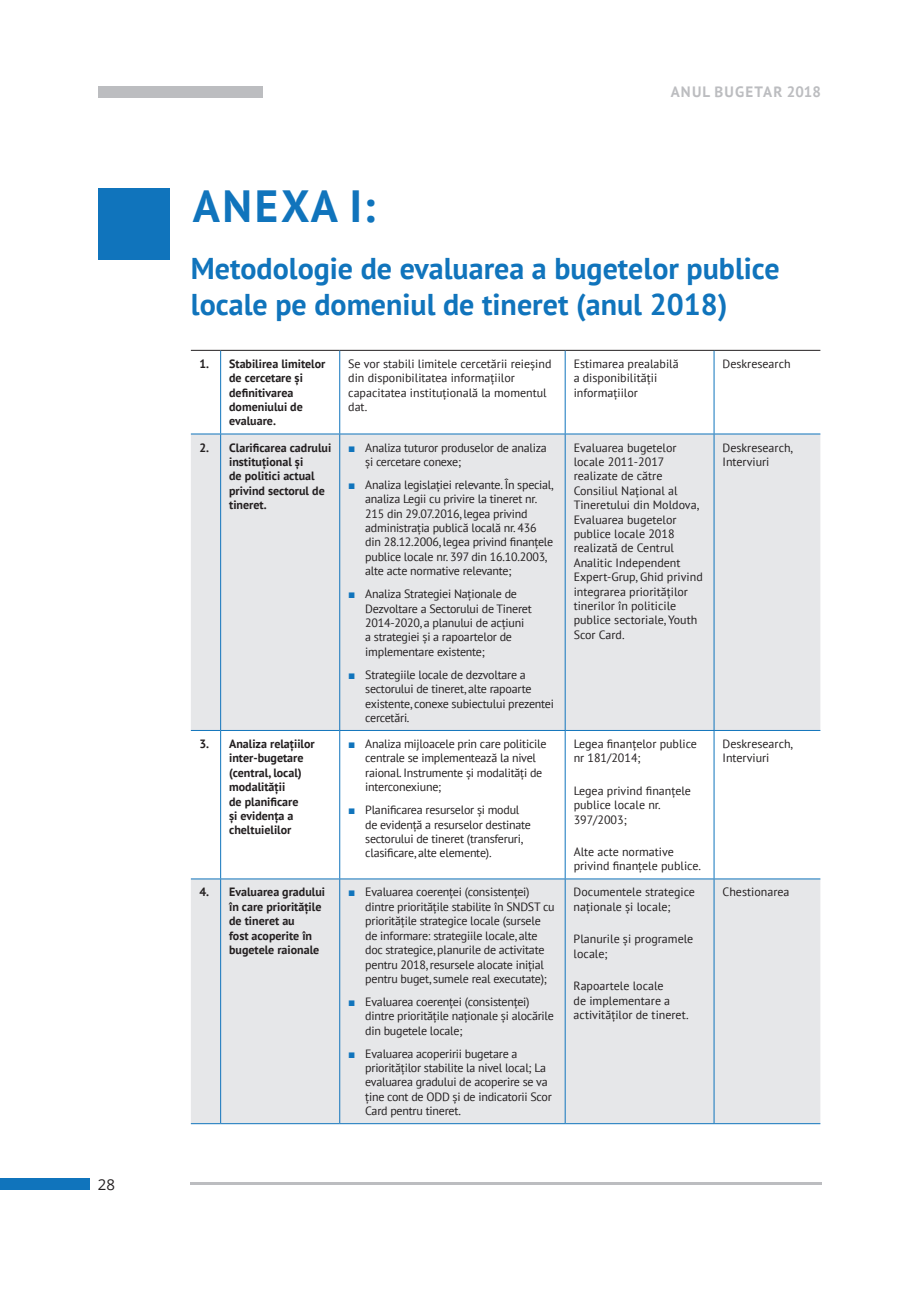
<style>
.page{position:relative;width:906px;height:1289px;background:#fff}
.page>*{position:absolute;margin:0;border:0;box-sizing:border-box;transform-origin:0 0}
.t1{font:700 45px "PT Sans";letter-spacing:.06em;color:#1074bc}
.t2{font:700 30px/36px "PT Sans";color:#1074bc}
.t3{font:700 15px "PT Sans";letter-spacing:.08em;color:#bcbdc0}
.t4{font:15px "Open Sans";color:#231f20}
.t5{font:12px/14.4px "PT Sans";letter-spacing:-.02em;color:#231f20}
.t6{font:12px/14.4px "PT Sans";color:#231f20}
.t7{font:700 12px/14.4px "PT Sans";color:#231f20}
.s1{font-family:"Arial";color:#1074bc}
</style>
<div class="page">
<div style="left:0;top:1178px;width:90px;height:11px;background:#1074bc"></div>
<hr style="left:190px;top:1182px;width:631px;height:2px;background:#bcbdc0">
<div style="left:98px;top:87px;width:165px;height:11px;background:#bcbdc0"></div>
<svg style="left:221px;top:351px;width:494px;height:82px"></svg>
<div style="left:191px;top:434px;width:629px;height:689px;background:#e6e7e9"></div>
<svg style="left:191px;top:731px;width:629px;height:147px"></svg>
<hr style="left:191px;top:350px;width:30px;height:1px;background:#231f20">
<hr style="left:221px;top:350px;width:119px;height:1px;background:#231f20">
<hr style="left:340px;top:350px;width:225px;height:1px;background:#231f20">
<hr style="left:565px;top:350px;width:149px;height:1px;background:#231f20">
<hr style="left:714px;top:350px;width:106px;height:1px;background:#231f20">
<hr style="left:220px;top:351px;width:1px;height:82px;background:#1074bc">
<hr style="left:339px;top:351px;width:1px;height:82px;background:#1074bc">
<hr style="left:565px;top:351px;width:1px;height:82px;background:#1074bc">
<hr style="left:713px;top:351px;width:1px;height:82px;background:#1074bc">
<hr style="left:191px;top:433px;width:30px;height:1px;background:#1074bc">
<hr style="left:220px;top:434px;width:1px;height:296px;background:#1074bc">
<hr style="left:221px;top:433px;width:119px;height:1px;background:#1074bc">
<hr style="left:339px;top:434px;width:1px;height:296px;background:#1074bc">
<hr style="left:340px;top:433px;width:225px;height:1px;background:#1074bc">
<hr style="left:565px;top:433px;width:149px;height:1px;background:#1074bc">
<hr style="left:565px;top:434px;width:1px;height:296px;background:#1074bc">
<hr style="left:713px;top:434px;width:1px;height:296px;background:#1074bc">
<hr style="left:714px;top:433px;width:106px;height:1px;background:#1074bc">
<hr style="left:191px;top:730px;width:30px;height:1px;background:#1074bc">
<hr style="left:220px;top:730px;width:1px;height:148px;background:#1074bc">
<hr style="left:221px;top:730px;width:119px;height:1px;background:#1074bc">
<hr style="left:339px;top:730px;width:1px;height:148px;background:#1074bc">
<hr style="left:340px;top:730px;width:225px;height:1px;background:#1074bc">
<hr style="left:565px;top:730px;width:149px;height:1px;background:#1074bc">
<hr style="left:565px;top:730px;width:1px;height:148px;background:#1074bc">
<hr style="left:713px;top:730px;width:1px;height:148px;background:#1074bc">
<hr style="left:714px;top:730px;width:106px;height:1px;background:#1074bc">
<hr style="left:191px;top:878px;width:30px;height:1px;background:#1074bc">
<hr style="left:220px;top:879px;width:1px;height:244px;background:#1074bc">
<hr style="left:221px;top:878px;width:119px;height:1px;background:#1074bc">
<hr style="left:340px;top:878px;width:225px;height:1px;background:#1074bc">
<hr style="left:565px;top:878px;width:149px;height:1px;background:#1074bc">
<hr style="left:339px;top:879px;width:1px;height:244px;background:#1074bc">
<hr style="left:565px;top:879px;width:1px;height:244px;background:#1074bc">
<hr style="left:713px;top:879px;width:1px;height:244px;background:#1074bc">
<hr style="left:714px;top:878px;width:106px;height:1px;background:#1074bc">
<hr style="left:191px;top:1123px;width:30px;height:1px;background:#1074bc">
<hr style="left:221px;top:1123px;width:119px;height:1px;background:#1074bc">
<hr style="left:340px;top:1123px;width:225px;height:1px;background:#1074bc">
<hr style="left:565px;top:1123px;width:149px;height:1px;background:#1074bc">
<hr style="left:714px;top:1123px;width:106px;height:1px;background:#1074bc">
<div style="left:98px;top:188px;width:72px;height:72px;background:#1074bc"></div>
<p class="t4" style="left:98px;top:1174px;width:19px">28</p>
<p class="t3" style="left:670px;top:82px;width:152px">ANUL BUGETAR 2018</p>
<h1 class="t1" style="left:193px;top:176px;width:184px">ANEXA I:</h1>
<h2 class="t2" style="left:191px;top:250px;width:590px">Metodologie de evaluarea a bugetelor publice locale pe domeniul de tineret (anul 2018)</h2>
<p class="t7" style="left:229px;top:356px;width:98px;text-indent:-30px">1. Stabilirea limitelor de cercetare și definitivarea domeniului de evaluare.</p>
<p class="t6" style="left:348px;top:356px;width:205px">Se vor stabili limitele cercetării reieșind din disponibilitatea informațiilor capacitatea instituțională la momentul dat.</p>
<p class="t6" style="left:573px;top:356px;width:107px">Estimarea prealabilă a disponibilității informațiilor</p>
<p class="t6" style="left:722px;top:356px;width:70px">Deskresearch</p>
<p class="t7" style="left:229px;top:440px;width:104px;text-indent:-30px">2. Clarificarea cadrului instituțional și<br>de politici actual privind sectorul de tineret.</p>
<p class="t5" style="left:365px;top:440px;width:183px;text-indent:-17px"><span class="s1">■</span> Analiza tuturor produselor de analiza și cercetare conexe;</p>
<p class="t6" style="left:573px;top:440px;width:131px">Evaluarea bugetelor locale 2011-2017 realizate de către<br>Consiliul Național al<br>Tineretului din Moldova,<br>Evaluarea bugetelor publice locale 2018 realizată de Centrul<br>Analitic Independent<br>Expert-Grup, Ghid privind integrarea priorităților tinerilor în politicile publice sectoriale, Youth<br>Scor Card.</p>
<p class="t6" style="left:722px;top:440px;width:72px">Deskresearch,<br>Interviuri</p>
<p class="t5" style="left:365px;top:477px;width:190px;text-indent:-17px"><span class="s1">■</span> Analiza legislației relevante. În special, analiza Legii cu privire la tineret nr.<br>215 din 29.07.2016, legea privind administrația publică locală nr. 436 din 28.12.2006, legea privind finanțele publice locale nr. 397 din 16.10.2003, alte acte normative relevante;</p>
<p class="t5" style="left:365px;top:586px;width:168px;text-indent:-17px"><span class="s1">■</span> Analiza Strategiei Naționale de<br>Dezvoltare a Sectorului de Tineret<br>2014-2020, a planului de acțiuni a strategiei și a rapoartelor de implementare existente;</p>
<p class="t5" style="left:365px;top:667px;width:190px;text-indent:-17px"><span class="s1">■</span> Strategiile locale de dezvoltare a sectorului de tineret, alte rapoarte existente, conexe subiectului prezentei cercetări.</p>
<p class="t7" style="left:229px;top:736px;width:87px;text-indent:-30px">3. Analiza relațiilor inter-bugetare (central, local) modalității<br>de planificare<br>și evidența a cheltuielilor</p>
<p class="t5" style="left:365px;top:736px;width:183px;text-indent:-17px"><span class="s1">■</span> Analiza mijloacele prin care politicile centrale se implementează la nivel raional. Instrumente și modalități de interconexiune;</p>
<p class="t5" style="left:365px;top:802px;width:167px;text-indent:-17px"><span class="s1">■</span> Planificarea resurselor și modul de evidență a resurselor destinate sectorului de tineret (transferuri, clasificare, alte elemente).</p>
<p class="t7" style="left:229px;top:884px;width:97px;text-indent:-30px">4. Evaluarea gradului în care prioritățile de tineret au<br>fost acoperite în bugetele raionale</p>
<p class="t5" style="left:365px;top:884px;width:191px;text-indent:-17px"><span class="s1">■</span> Evaluarea coerenței (consistenței) dintre prioritățile stabilite în SNDST cu prioritățile strategice locale (sursele de informare: strategiile locale, alte doc strategice, planurile de activitate pentru 2018, resursele alocate inițial pentru buget, sumele real executate);</p>
<p class="t5" style="left:365px;top:994px;width:190px;text-indent:-17px"><span class="s1">■</span> Evaluarea coerenței (consistenței) dintre prioritățile naționale și alocările din bugetele locale;</p>
<p class="t5" style="left:365px;top:1045px;width:188px;text-indent:-17px"><span class="s1">■</span> Evaluarea acoperirii bugetare a priorităților stabilite la nivel local; La evaluarea gradului de acoperire se va ține cont de ODD și de indicatorii Scor Card pentru tineret.</p>
<p class="t6" style="left:573px;top:736px;width:125px">Legea finanțelor publice nr 181/2014;</p>
<p class="t6" style="left:573px;top:783px;width:119px">Legea privind finanțele publice locale nr.<br>397/2003;</p>
<p class="t6" style="left:573px;top:844px;width:129px">Alte acte normative privind finanțele publice.</p>
<p class="t6" style="left:573px;top:884px;width:123px">Documentele strategice naționale și locale;</p>
<p class="t6" style="left:573px;top:931px;width:121px">Planurile și programele locale;</p>
<p class="t6" style="left:573px;top:978px;width:116px">Rapoartele locale<br>de implementare a activităților de tineret.</p>
<p class="t6" style="left:722px;top:736px;width:72px">Deskresearch,<br>Interviuri</p>
<p class="t6" style="left:722px;top:884px;width:68px">Chestionarea</p>
</div>
